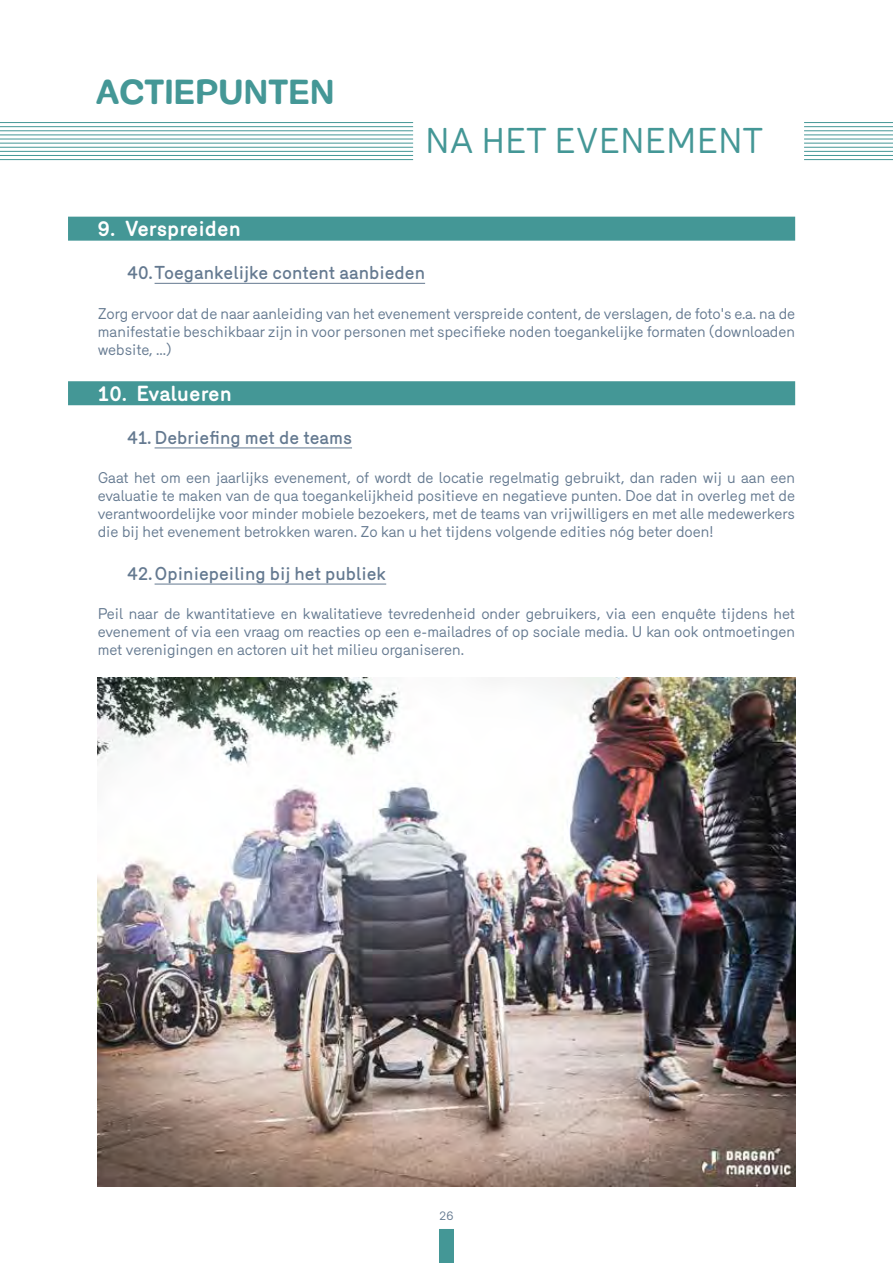
<style>
.page{position:relative;width:893px;height:1263px;background:#fff}
.page>*{position:absolute;margin:0;border:0;box-sizing:border-box;transform-origin:0 0}
.t1{font:700 36px "Mija";color:#449796}
.t2{font:34.5px "Merkury";color:#449796}
.t3{font:700 21px "Merkury";color:#fff}
.t4{font:500 18px "Merkury";color:#647990}
.t5{font:15px/18px "Merkury";color:#647990;text-align:justify}
.t6{font:12px "Merkury";color:#647990}
</style>
<div class="page">
<div style="left:439px;top:1229px;width:15px;height:34px;background:#449796"></div>
<div style="left:68px;top:217px;width:727px;height:24px;background:#449796"></div>
<hr style="left:155px;top:283px;width:270px;height:1px;background:#647990">
<div style="left:68px;top:381px;width:727px;height:24px;background:#449796"></div>
<hr style="left:155px;top:448px;width:197px;height:1px;background:#647990">
<hr style="left:155px;top:584px;width:231px;height:1px;background:#647990">
<hr style="left:804px;top:122px;width:89px;height:1px;background:#449796">
<hr style="left:804px;top:126px;width:89px;height:1px;background:#449796">
<hr style="left:804px;top:131px;width:89px;height:1px;background:#449796">
<hr style="left:804px;top:135px;width:89px;height:1px;background:#449796">
<hr style="left:804px;top:139px;width:89px;height:1px;background:#449796">
<hr style="left:804px;top:143px;width:89px;height:1px;background:#449796">
<hr style="left:804px;top:147px;width:89px;height:1px;background:#449796">
<hr style="left:804px;top:151px;width:89px;height:1px;background:#449796">
<hr style="left:804px;top:155px;width:89px;height:1px;background:#449796">
<hr style="left:0;top:122px;width:413px;height:1px;background:#449796">
<hr style="left:0;top:126px;width:413px;height:1px;background:#449796">
<hr style="left:0;top:131px;width:413px;height:1px;background:#449796">
<hr style="left:0;top:135px;width:413px;height:1px;background:#449796">
<hr style="left:0;top:139px;width:413px;height:1px;background:#449796">
<hr style="left:0;top:143px;width:413px;height:1px;background:#449796">
<hr style="left:0;top:147px;width:413px;height:1px;background:#449796">
<hr style="left:0;top:151px;width:413px;height:1px;background:#449796">
<hr style="left:0;top:155px;width:413px;height:1px;background:#449796">
<hr style="left:0;top:159px;width:413px;height:1px;background:#449796">
<hr style="left:804px;top:159px;width:89px;height:1px;background:#449796">
<img style="left:98px;top:678px;width:697px;height:508px">
<h1 class="t1" style="left:96px;top:72px;width:240px">ACTIEPUNTEN</h1>
<h2 class="t2" style="left:425px;top:115px;width:339px">NA HET EVENEMENT</h2>
<h3 class="t3" style="left:98px;top:213px;width:145px">9. Verspreiden</h3>
<p class="t4" style="left:128px;top:260px;width:299px">40.Toegankelijke content aanbieden</p>
<p class="t5" style="left:98px;top:303px;width:699px">Zorg ervoor dat de naar aanleiding van het evenement verspreide content, de verslagen, de foto's e.a. na de manifestatie beschikbaar zijn in voor personen met specifieke noden toegankelijke formaten (downloaden website, ...)</p>
<h3 class="t3" style="left:98px;top:378px;width:136px">10. Evalueren</h3>
<p class="t4" style="left:128px;top:424px;width:226px">41. Debriefing met de teams</p>
<p class="t5" style="left:98px;top:467px;width:699px">Gaat het om een jaarlijks evenement, of wordt de locatie regelmatig gebruikt, dan raden wij u aan een evaluatie te maken van de qua toegankelijkheid positieve en negatieve punten. Doe dat in overleg met de verantwoordelijke voor minder mobiele bezoekers, met de teams van vrijwilligers en met alle medewerkers die bij het evenement betrokken waren. Zo kan u het tijdens volgende edities nóg beter doen!</p>
<p class="t4" style="left:128px;top:560px;width:260px">42.Opiniepeiling bij het publiek</p>
<p class="t5" style="left:98px;top:604px;width:699px">Peil naar de kwantitatieve en kwalitatieve tevredenheid onder gebruikers, via een enquête tijdens het evenement of via een vraag om reacties op een e-mailadres of op sociale media. U kan ook ontmoetingen met verenigingen en actoren uit het milieu organiseren.</p>
<p class="t6" style="left:440px;top:1206px;width:15px">26</p>
</div>
